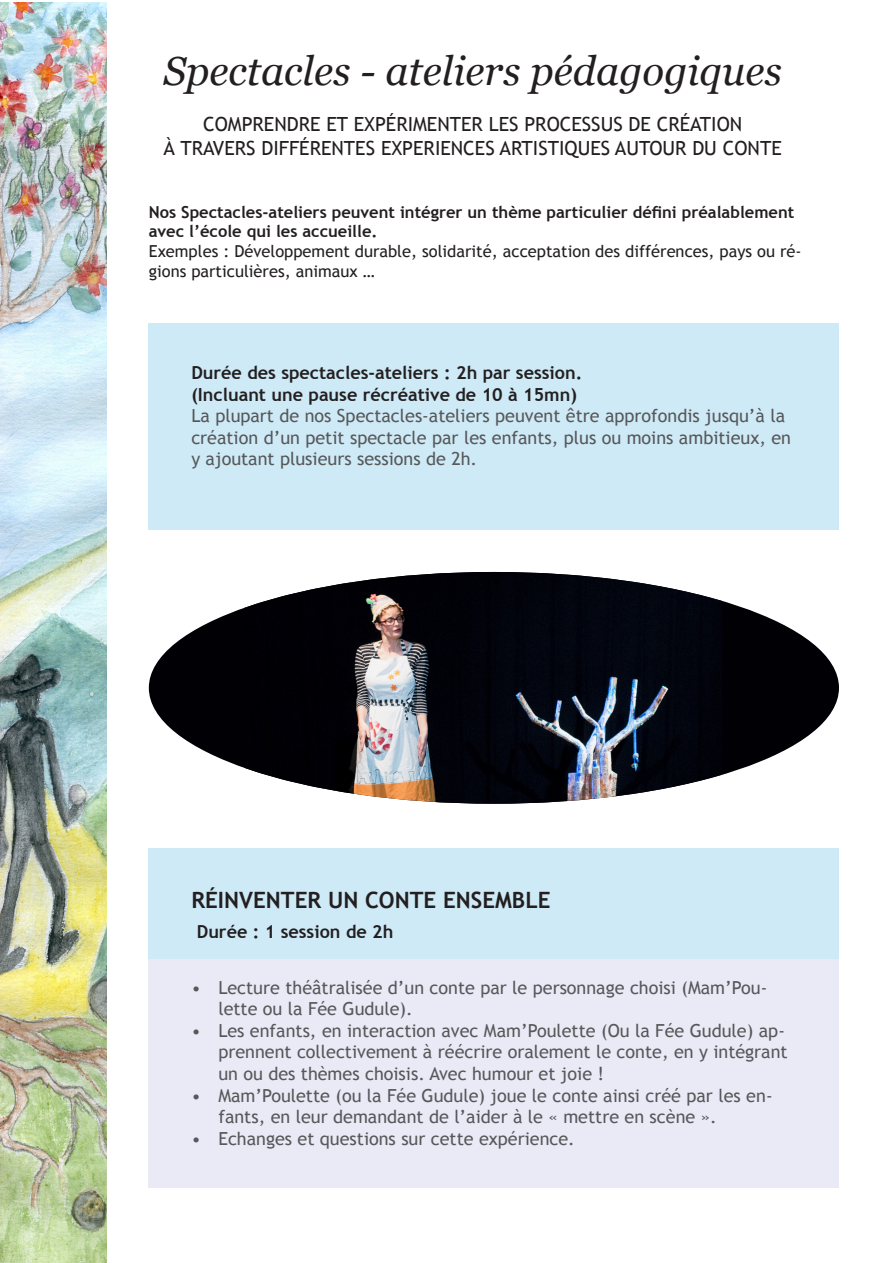
<style>
.page{position:relative;width:893px;height:1263px;background:#fff}
.page>*{position:absolute;margin:0;border:0;box-sizing:border-box;transform-origin:0 0}
.t1{font:italic 40.5px "Georgia";color:#231f20}
.t2{font:700 22.5px "Trebuchet MS";color:#231f20}
.t3{font:19.5px "Trebuchet MS";color:#231f20}
.t4{font:18px/21.6px "Trebuchet MS";color:#57585a}
.t5{font:700 18px "Trebuchet MS";color:#231f20}
.t6{font:16.5px/19.8px "Trebuchet MS";color:#231f20}
.t7{font:700 16.5px/19.8px "Trebuchet MS";color:#231f20}
</style>
<div class="page">
<img style="left:0;top:2px;width:106px;height:1261px">
<div style="left:149px;top:323px;width:690px;height:206px;background:#ceeaf6"></div>
<div style="left:149px;top:848px;width:690px;height:111px;background:#ceeaf6"></div>
<div style="left:149px;top:959px;width:690px;height:228px;background:#eaeaf6"></div>
<div style="left:149px;top:572px;width:690px;height:232px;background:#000005;border-radius:50%"></div>
<img style="left:244px;top:572px;width:478px;height:232px">
<p class="t1" style="left:163px;top:41px;width:620px">Spectacles - ateliers pédagogiques</p>
<p class="t3" style="left:203px;top:113px;width:541px">COMPRENDRE ET EXPÉRIMENTER LES PROCESSUS DE CRÉATION</p>
<p class="t3" style="left:163px;top:136px;width:620px">À TRAVERS DIFFÉRENTES EXPERIENCES ARTISTIQUES AUTOUR DU CONTE</p>
<p class="t7" style="left:149px;top:202px;width:647px">Nos Spectacles-ateliers peuvent intégrer un thème particulier défini préalablement avec l’école qui les accueille.</p>
<p class="t6" style="left:149px;top:242px;width:654px">Exemples : Développement durable, solidarité, acceptation des différences, pays ou ré&shy;gions particulières, animaux …</p>
<p class="t5" style="left:191px;top:361px;width:392px">Durée des spectacles-ateliers : 2h par session.</p>
<p class="t5" style="left:191px;top:383px;width:387px">(Incluant une pause récréative de 10 à 15mn)</p>
<p class="t4" style="left:191px;top:405px;width:601px">La plupart de nos Spectacles-ateliers peuvent être approfondis jusqu’à la création d’un petit spectacle par les enfants, plus ou moins ambitieux, en y ajoutant plusieurs sessions de 2h.</p>
<p class="t2" style="left:191px;top:885px;width:361px">RÉINVENTER UN CONTE ENSEMBLE</p>
<p class="t5" style="left:197px;top:920px;width:198px">Durée : 1 session de 2h</p>
<p class="t4" style="left:218px;top:977px;width:550px;text-indent:-27px">• Lecture théâtralisée d’un conte par le personnage choisi (Mam’Pou&shy;lette ou la Fée Gudule).</p>
<p class="t4" style="left:218px;top:1020px;width:571px;text-indent:-27px">• Les enfants, en interaction avec Mam’Poulette (Ou la Fée Gudule) ap&shy;prennent collectivement à réécrire oralement le conte, en y intégrant un ou des thèmes choisis. Avec humour et joie !</p>
<p class="t4" style="left:218px;top:1085px;width:556px;text-indent:-27px">• Mam’Poulette (ou la Fée Gudule) joue le conte ainsi créé par les en&shy;fants, en leur demandant de l’aider à le « mettre en scène ».</p>
<p class="t4" style="left:191px;top:1128px;width:385px">• Echanges et questions sur cette expérience.</p>
</div>
